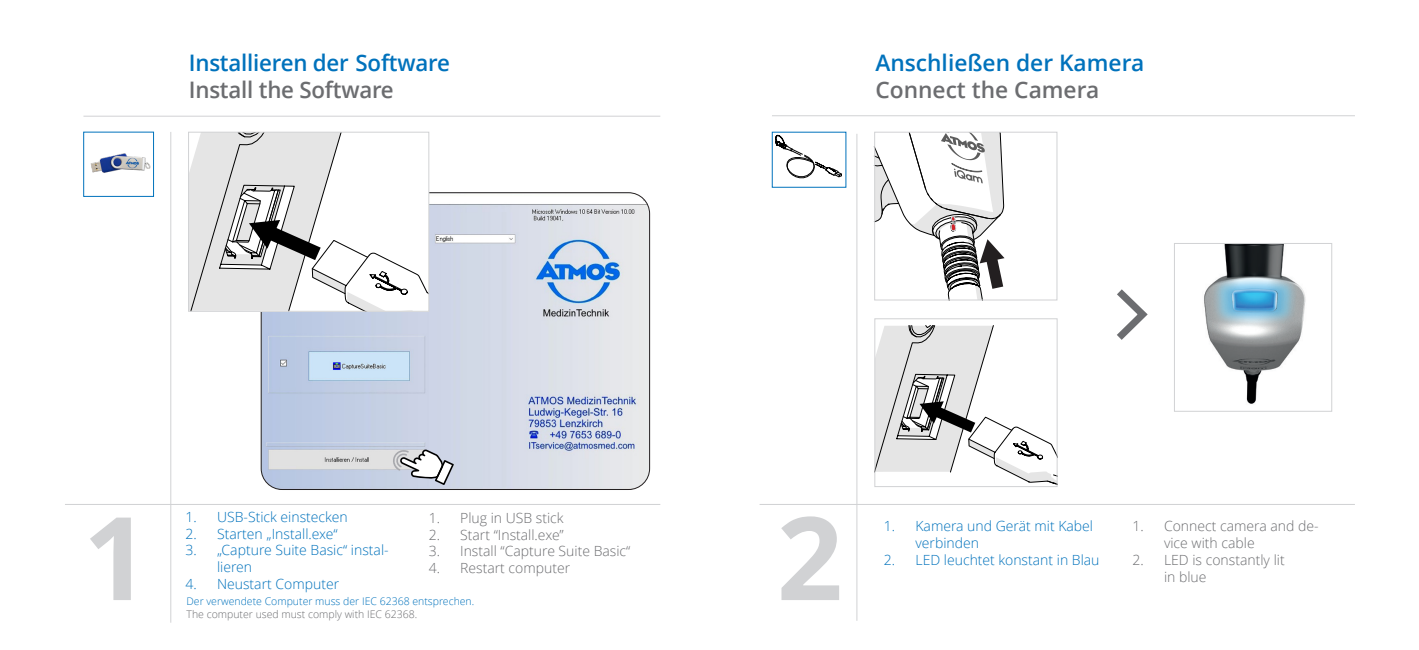
<style>
.page{position:relative;width:1419px;height:650px;background:#fff}
.page>*{position:absolute;margin:0;border:0;box-sizing:border-box;transform-origin:0 0}
.t1{font:700 115.5px "Open Sans";color:#d1d2d4}
.t2{font:600 22.75px "Open Sans";letter-spacing:-.01em;color:#0072bc}
.t3{font:600 22.75px "Open Sans";letter-spacing:-.01em;color:#6c6d70}
.t4{font:300 14px/16.8px "Open Sans";color:#0072bc}
.t5{font:300 14px/16.8px "Open Sans";color:#6c6d70}
.t6{font:300 10.5px "Open Sans";color:#0072bc}
.t7{font:300 10.5px "Open Sans";color:#6c6d70}
</style>
<div class="page">
<img style="left:261px;top:194px;width:389px;height:295px">
<img style="left:90px;top:153px;width:61px;height:20px">
<div style="left:83px;top:132px;width:71px;height:65px;border:1px solid #0072bc"></div>
<svg style="left:190px;top:134px;width:237px;height:176px"></svg>
<div style="left:188px;top:132px;width:241px;height:180px;border:1px solid #d1d2d4"></div>
<svg style="left:876px;top:325px;width:179px;height:160px"></svg>
<div style="left:874px;top:318px;width:183px;height:169px;border:1px solid #d1d2d4"></div>
<img style="left:1204px;top:245px;width:102px;height:159px">
<div style="left:1174px;top:243px;width:158px;height:168px;border:1px solid #d1d2d4"></div>
<svg style="left:874px;top:116px;width:137px;height:185px"></svg>
<hr style="left:65px;top:504px;width:595px;height:1px;background:#d1d2d4">
<hr style="left:170px;top:132px;width:1px;height:491px;background:#d1d2d4">
<hr style="left:856px;top:134px;width:1px;height:487px;background:#d1d2d4">
<hr style="left:759px;top:504px;width:596px;height:1px;background:#d1d2d4">
<hr style="left:83px;top:116px;width:577px;height:1px;background:#d1d2d4">
<hr style="left:772px;top:115px;width:583px;height:1px;background:#d1d2d4">
<div style="left:772px;top:132px;width:74px;height:56px;border:1px solid #0072bc"></div>
<svg style="left:775px;top:135px;width:67px;height:44px"></svg>
<svg style="left:1117px;top:289px;width:31px;height:51px"></svg>
<svg style="left:391px;top:448px;width:63px;height:37px"></svg>
<p class="t2" style="left:189px;top:47px;width:263px">Installieren der Software</p>
<p class="t3" style="left:189px;top:74px;width:206px">Install the Software</p>
<p class="t2" style="left:875px;top:47px;width:270px">Anschließen der Kamera</p>
<p class="t3" style="left:875px;top:74px;width:225px">Connect the Camera</p>
<p class="t4" style="left:186px;top:508px;width:164px">1. USB-Stick einstecken</p>
<p class="t4" style="left:186px;top:525px;width:154px">2. Starten „Install.exe“</p>
<p class="t4" style="left:217px;top:541px;width:173px;text-indent:-32px">3. „Capture Suite Basic“ instal&shy;lieren</p>
<p class="t4" style="left:186px;top:575px;width:155px">4. Neustart Computer</p>
<p class="t5" style="left:429px;top:509px;width:137px">1. Plug in USB stick</p>
<p class="t5" style="left:429px;top:526px;width:137px">2. Start “Install.exe”</p>
<p class="t5" style="left:429px;top:542px;width:203px">3. Install “Capture Suite Basic“</p>
<p class="t5" style="left:429px;top:559px;width:143px">4. Restart computer</p>
<p class="t1" style="left:83px;top:476px;width:67px">1</p>
<p class="t1" style="left:777px;top:476px;width:67px">2</p>
<p class="t6" style="left:186px;top:594px;width:289px">Der verwendete Computer muss der IEC 62368 entsprechen.</p>
<p class="t7" style="left:186px;top:607px;width:232px">The computer used must comply with IEC 62368.</p>
<p class="t4" style="left:915px;top:518px;width:179px;text-indent:-32px">1. Kamera und Gerät mit Kabel verbinden</p>
<p class="t4" style="left:884px;top:551px;width:217px">2. LED leuchtet konstant in Blau</p>
<p class="t5" style="left:1164px;top:518px;width:156px;text-indent:-32px">1. Connect camera and de&shy;vice with cable</p>
<p class="t5" style="left:1132px;top:551px;width:154px">2. LED is constantly lit</p>
<p class="t5" style="left:1164px;top:568px;width:44px">in blue</p>
</div>
